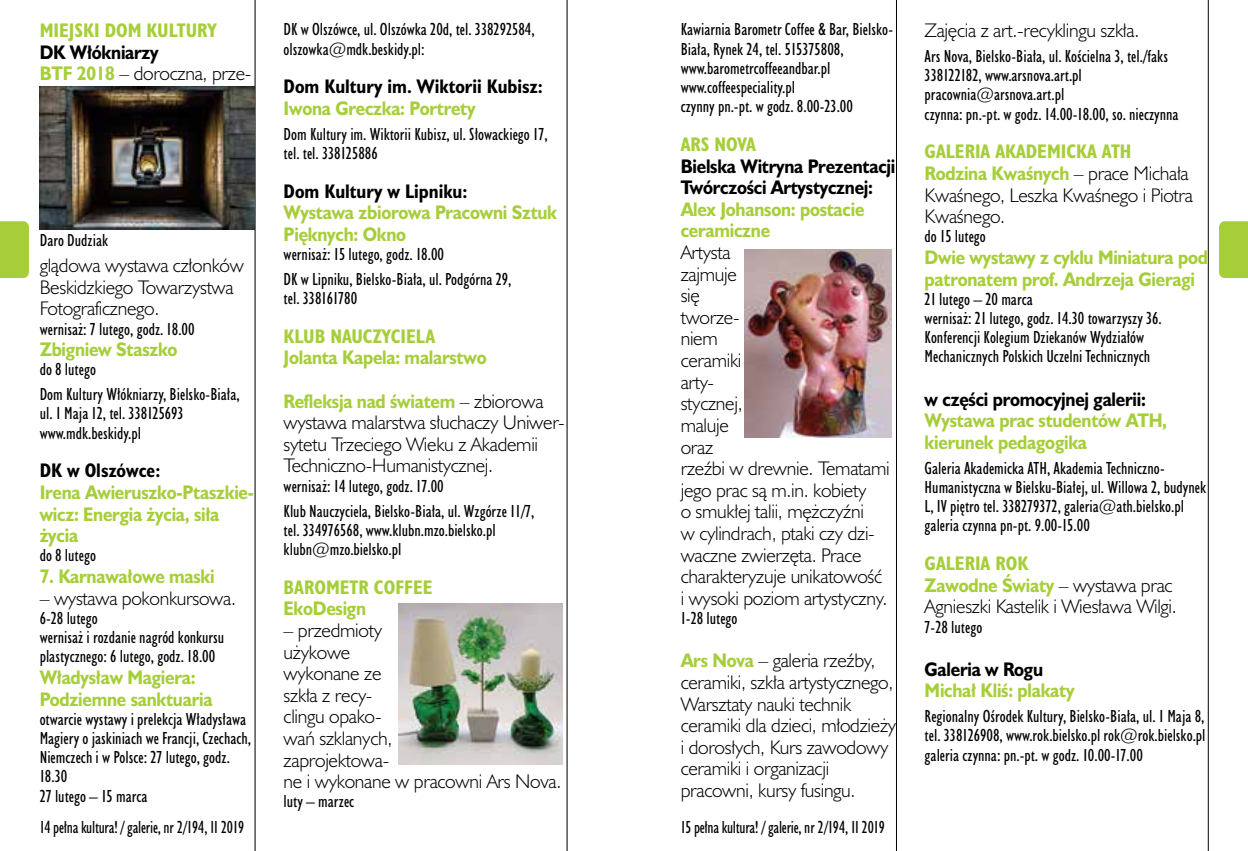
<style>
.page{position:relative;width:1248px;height:851px;background:#fff}
.page>*{position:absolute;margin:0;border:0;box-sizing:border-box;transform-origin:0 0}
.t1{font:300 18px/21.6px "Humanst 521 Lt PL";letter-spacing:-.015em;color:#000}
.t2{font:700 18px/21.6px "Humanst 521 PL";letter-spacing:-.015em;color:#a6ce39;scale:.9 1}
.t3{font:700 18px/21.6px "Humanst 521 PL";letter-spacing:-.015em;color:#000;scale:.9 1}
.t4{font:700 18px "Humanst 521 Cn PL";color:#a6ce39}
.t5{font:700 18px "Humanst 521 Cn PL";color:#000}
.t6{font:16px/19.2px "Humanst 521 Cn PL";color:#000}
.t7{font:16px "Humanst 521 Cn PL";color:#000;scale:.95 1}
.s1{font-family:"Humanst 521 PL";font-weight:700;color:#a6ce39}
.s2{font-family:"Humanst 521 Lt PL";font-weight:300;color:#000}
</style>
<div class="page">
<hr style="left:1207px;top:0;width:1px;height:850px;background:#000">
<hr style="left:896px;top:0;width:1px;height:850px;background:#000">
<hr style="left:255px;top:0;width:1px;height:850px;background:#000">
<hr style="left:566px;top:0;width:1px;height:850px;background:#000">
<div style="left:1219px;top:221px;width:28px;height:57px;background:#a6ce39"></div>
<div style="left:0;top:221px;width:29px;height:57px;background:#a6ce39"></div>
<img style="left:40px;top:86px;width:215px;height:144px">
<img style="left:399px;top:603px;width:163px;height:161px">
<img style="left:744px;top:249px;width:147px;height:188px">
<p class="t4" style="left:40px;top:18px;width:178px">MIEJSKI DOM KULTURY</p>
<p class="t3" style="left:40px;top:41px;width:134px">DK Włókniarzy</p>
<p class="t1" style="left:40px;top:62px;width:213px"><span class="s1">BTF 2018</span> – doroczna, prze-</p>
<p class="t6" style="left:40px;top:230px;width:70px">Daro Dudziak</p>
<p class="t1" style="left:40px;top:254px;width:206px">glądowa wystawa członków<br>Beskidzkiego Towarzystwa<br>Fotograficznego.</p>
<p class="t6" style="left:40px;top:319px;width:156px">wernisaż: 7 lutego, godz. 18.00</p>
<p class="t2" style="left:40px;top:338px;width:155px">Zbigniew Staszko</p>
<p class="t6" style="left:40px;top:357px;width:201px;line-height:24.8px">do 8 lutego<br>Dom Kultury Włókniarzy, Bielsko-Biała,</p>
<p class="t6" style="left:40px;top:404px;width:145px">ul. 1 Maja 12, tel. 338125693 www.mdk.beskidy.pl</p>
<p class="t5" style="left:40px;top:458px;width:122px">DK w Olszówce:</p>
<p class="t2" style="left:40px;top:481px;width:239px">Irena Awieruszko-Ptaszkie&shy;wicz: Energia życia, siła życia</p>
<p class="t6" style="left:40px;top:545px;width:58px">do 8 lutego</p>
<p class="t2" style="left:40px;top:565px;width:196px">7. Karnawałowe maski</p>
<p class="t1" style="left:40px;top:586px;width:198px">– wystawa pokonkursowa.</p>
<p class="t6" style="left:40px;top:608px;width:186px">6-28 lutego<br>wernisaż i rozdanie nagród konkursu plastycznego: 6 lutego, godz. 18.00</p>
<p class="t2" style="left:40px;top:665px;width:193px">Władysław Magiera:<br>Podziemne sanktuaria</p>
<p class="t6" style="left:40px;top:709px;width:213px">otwarcie wystawy i prelekcja Władysława<br>Magiery o jaskiniach we Francji, Czechach,<br>Niemczech i w Polsce: 27 lutego, godz.<br>18.30<br>27 lutego – 15 marca</p>
<p class="t6" style="left:283px;top:20px;width:252px">DK w Olszówce, ul. Olszówka 20d, tel. 338292584, olszowka@mdk.beskidy.pl:</p>
<p class="t5" style="left:283px;top:74px;width:261px">Dom Kultury im. Wiktorii Kubisz:</p>
<p class="t2" style="left:283px;top:97px;width:215px">Iwona Greczka: Portrety</p>
<p class="t6" style="left:283px;top:124px;width:265px">Dom Kultury im. Wiktorii Kubisz, ul. Słowackiego 17, tel. tel. 338125886</p>
<p class="t5" style="left:283px;top:178px;width:185px">Dom Kultury w Lipniku:</p>
<p class="t2" style="left:283px;top:201px;width:305px">Wystawa zbiorowa Pracowni Sztuk<br>Pięknych: Okno</p>
<p class="t6" style="left:283px;top:242px;width:229px;line-height:24.8px">wernisaż: 15 lutego, godz. 18.00<br>DK w Lipniku, Bielsko-Biała, ul. Podgórna 29,</p>
<p class="t6" style="left:283px;top:288px;width:75px">tel. 338161780</p>
<p class="t4" style="left:283px;top:324px;width:153px">KLUB NAUCZYCIELA</p>
<p class="t2" style="left:283px;top:346px;width:227px">Jolanta Kapela: malarstwo</p>
<p class="t2" style="left:283px;top:389px;width:290px">Refleksja nad światem <span class="s2">– zbiorowa</span></p>
<p class="t1" style="left:283px;top:411px;width:282px">wystawa malarstwa słuchaczy Uniwer&shy;sytetu Trzeciego Wieku z Akademii<br>Techniczno-Humanistycznej.</p>
<p class="t6" style="left:283px;top:473px;width:252px;line-height:24.8px">wernisaż: 14 lutego, godz. 17.00<br>Klub Nauczyciela, Bielsko-Biała, ul. Wzgórze 11/7,</p>
<p class="t6" style="left:283px;top:520px;width:214px">tel. 334976568, www.klubn.mzo.bielsko.pl klubn@mzo.bielsko.pl</p>
<p class="t4" style="left:283px;top:574px;width:150px">BAROMETR COFFEE</p>
<p class="t2" style="left:283px;top:597px;width:93px">EkoDesign</p>
<p class="t1" style="left:283px;top:619px;width:279px">– przedmioty<br>użykowe<br>wykonane ze<br>szkła z recy-<br>clingu opako-<br>wań szklanych,<br>zaprojektowa-<br>ne i wykonane w pracowni Ars Nova.</p>
<p class="t6" style="left:283px;top:791px;width:72px">luty – marzec</p>
<p class="t6" style="left:680px;top:20px;width:214px">Kawiarnia Barometr Coffee &amp; Bar, Bielsko-Biała, Rynek 24, tel. 515375808, www.barometrcoffeeandbar.pl www.coffeespeciality.pl<br>czynny pn.-pt. w godz. 8.00-23.00</p>
<p class="t4" style="left:680px;top:132px;width:77px">ARS NOVA</p>
<p class="t3" style="left:680px;top:154px;width:240px">Bielska Witryna Prezentacji<br>Twórczości Artystycznej:</p>
<p class="t2" style="left:680px;top:198px;width:206px">Alex Johanson: postacie ceramiczne</p>
<p class="t1" style="left:680px;top:241px;width:210px">Artysta<br>zajmuje<br>się<br>tworze-<br>niem<br>ceramiki<br>arty-<br>stycznej,<br>maluje<br>oraz<br>rzeźbi w drewnie. Tematami jego prac są m.in. kobiety<br>o smukłej talii, mężczyźni<br>w cylindrach, ptaki czy dzi&shy;waczne zwierzęta. Prace charakteryzuje unikatowość i wysoki poziom artystyczny.</p>
<p class="t6" style="left:680px;top:608px;width:58px">1-28 lutego</p>
<p class="t1" style="left:680px;top:649px;width:217px"><span class="s1">Ars Nova</span> – galeria rzeźby, ceramiki, szkła artystycznego,<br>Warsztaty nauki technik ceramiki dla dzieci, młodzieży i dorosłych, Kurs zawodowy ceramiki i organizacji pracowni, kursy fusingu.</p>
<p class="t7" style="left:40px;top:816px;width:217px">14 pełna kultura! / galerie, nr 2/194, II 2019</p>
<p class="t7" style="left:680px;top:816px;width:216px">15 pełna kultura! / galerie, nr 2/194, II 2019</p>
<p class="t1" style="left:924px;top:19px;width:216px">Zajęcia z art.-recyklingu szkła.</p>
<p class="t6" style="left:924px;top:46px;width:255px">Ars Nova, Bielsko-Biała, ul. Kościelna 3, tel./faks 338122182, www.arsnova.art.pl pracownia@arsnova.art.pl<br>czynna: pn.-pt. w godz. 14.00-18.00, so. nieczynna</p>
<p class="t4" style="left:924px;top:139px;width:208px">GALERIA AKADEMICKA ATH</p>
<p class="t2" style="left:924px;top:162px;width:295px">Rodzina Kwaśnych <span class="s2">– prace Michała</span></p>
<p class="t1" style="left:924px;top:183px;width:270px">Kwaśnego, Leszka Kwaśnego i Piotra<br>Kwaśnego.</p>
<p class="t6" style="left:924px;top:227px;width:63px">do 15 lutego</p>
<p class="t2" style="left:924px;top:246px;width:316px">Dwie wystawy z cyklu Miniatura pod patronatem prof. Andrzeja Gieragi</p>
<p class="t6" style="left:924px;top:289px;width:239px">21 lutego – 20 marca<br>wernisaż: 21 lutego, godz. 14.30 towarzyszy 36.<br>Konferencji Kolegium Dziekanów Wydziałów Mechanicznych Polskich Uczelni Technicznych</p>
<p class="t3" style="left:924px;top:387px;width:247px">w części promocyjnej galerii:</p>
<p class="t2" style="left:924px;top:409px;width:271px">Wystawa prac studentów ATH, kierunek pedagogika</p>
<p class="t6" style="left:924px;top:458px;width:283px">Galeria Akademicka ATH, Akademia Techniczno-Humanistyczna w Bielsku-Białej, ul. Willowa 2, budynek L, IV piętro tel. 338279372, galeria@ath.bielsko.pl galeria czynna pn-pt. 9.00-15.00</p>
<p class="t4" style="left:924px;top:551px;width:105px">GALERIA ROK</p>
<p class="t2" style="left:924px;top:573px;width:277px">Zawodne Światy <span class="s2">– wystawa prac</span></p>
<p class="t1" style="left:924px;top:595px;width:254px">Agnieszki Kastelik i Wiesława Wilgi.</p>
<p class="t6" style="left:924px;top:616px;width:59px">7-28 lutego</p>
<p class="t3" style="left:924px;top:657px;width:133px">Galeria w Rogu</p>
<p class="t2" style="left:924px;top:679px;width:168px">Michał Kliś: plakaty</p>
<p class="t6" style="left:924px;top:706px;width:282px;text-align:justify">Regionalny Ośrodek Kultury, Bielsko-Biała, ul. 1 Maja 8, tel. 338126908, www.rok.bielsko.pl rok@rok.bielsko.pl galeria czynna: pn.-pt. w godz. 10.00-17.00</p>
</div>
